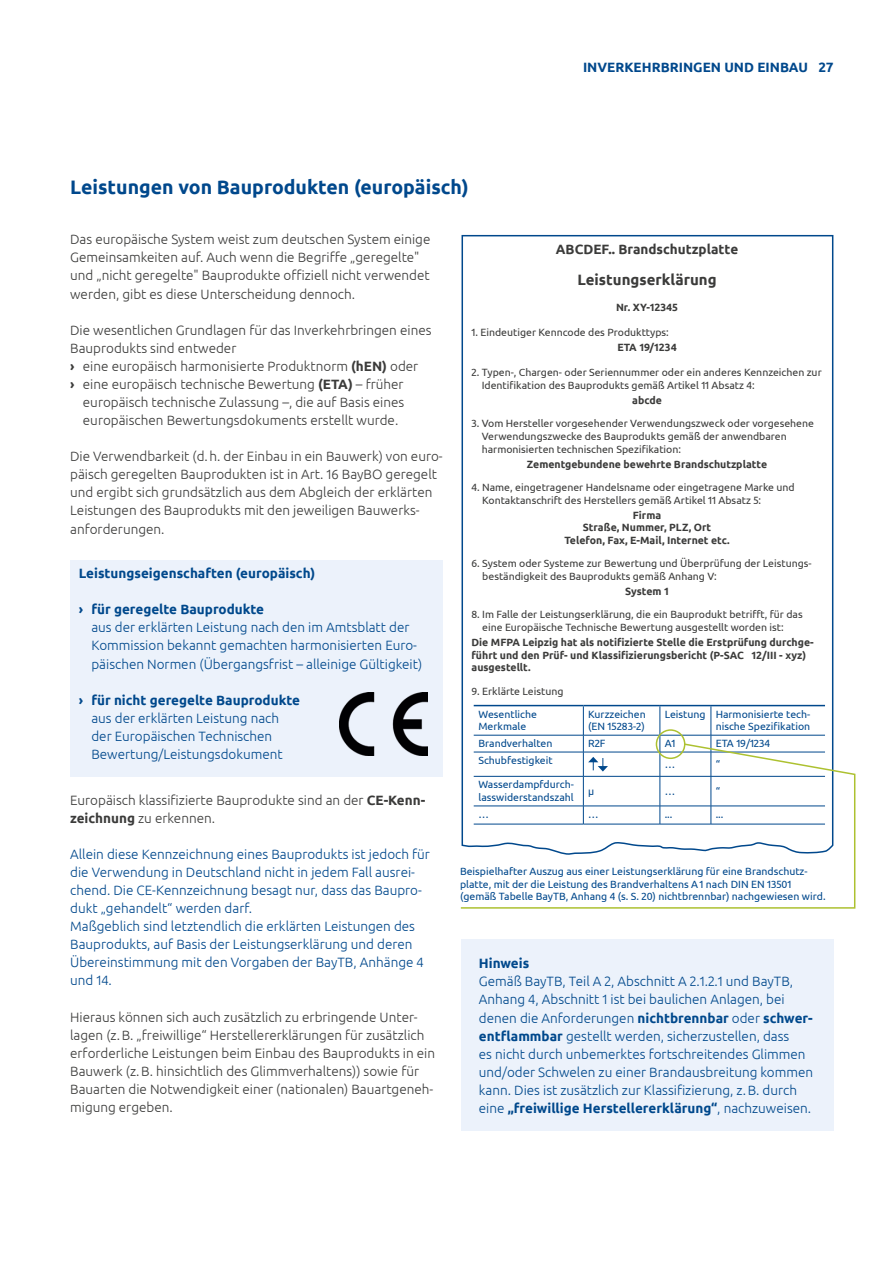
<style>
.page{position:relative;width:893px;height:1263px;background:#fff}
.page>*{position:absolute;margin:0;border:0;box-sizing:border-box;transform-origin:0 0}
.t1{font:700 19.5px "Ubuntu";color:#00488c}
.t2{font:700 15px "Ubuntu";color:#3b3b3a}
.t3{font:300 13.5px/18.1px "Ubuntu";color:#3b3b3a}
.t4{font:300 13.5px/18.1px "Ubuntu";color:#00488c}
.t5{font:700 13.5px "Ubuntu";color:#00488c}
.t6{font:700 13.5px "Ubuntu";color:#3b3b3a}
.t7{font:10.5px/12.8px "Ubuntu";color:#3b3b3a}
.t8{font:10.5px/12.8px "Ubuntu";color:#00488c}
.t9{font:700 10.5px/12.8px "Ubuntu";color:#3b3b3a;text-align:center}
.s1{font-weight:700}
</style>
<div class="page">
<div style="left:461px;top:940px;width:372px;height:191px;background:#ecf2fb"></div>
<div style="left:70px;top:560px;width:373px;height:217px;background:#ecf2fb"></div>
<img style="left:339px;top:692px;width:89px;height:63px">
<svg style="left:461px;top:234px;width:373px;height:508px"></svg>
<div style="left:656px;top:729px;width:29px;height:30px;border:2px solid #adc130;border-radius:50%"></div>
<svg style="left:460px;top:742px;width:396px;height:167px"></svg>
<p class="t5" style="left:583px;top:59px;width:252px">INVERKEHRBRINGEN UND EINBAU 27</p>
<h1 class="t1" style="left:70px;top:175px;width:400px">Leistungen von Bauprodukten (europäisch)</h1>
<p class="t3" style="left:70px;top:230px;width:362px">Das europäische System weist zum deutschen System einige Gemeinsamkeiten auf. Auch wenn die Begriffe „geregelte" und „nicht geregelte" Bauprodukte offiziell nicht verwendet werden, gibt es diese Unterscheidung dennoch.</p>
<p class="t3" style="left:70px;top:320px;width:363px">Die wesentlichen Grundlagen für das Inverkehrbringen eines</p>
<p class="t3" style="left:70px;top:339px;width:168px">Bauprodukts sind entweder</p>
<p class="t3" style="left:70px;top:357px;width:350px"><span class="s1">›</span> eine europäisch harmonisierte Produktnorm <span class="s1">(hEN)</span> oder</p>
<p class="t3" style="left:70px;top:375px;width:335px"><span class="s1">›</span> eine europäisch technische Bewertung <span class="s1">(ETA)</span> – früher</p>
<p class="t3" style="left:83px;top:393px;width:323px">europäisch technische Zulassung –, die auf Basis eines</p>
<p class="t3" style="left:83px;top:411px;width:317px">europäischen Bewertungsdokuments erstellt wurde.</p>
<p class="t3" style="left:70px;top:447px;width:374px">Die Verwendbarkeit (d.h. der Einbau in ein Bauwerk) von euro&shy;päisch geregelten Bauprodukten ist in Art. 16 BayBO geregelt und ergibt sich grundsätzlich aus dem Abgleich der erklärten Leistungen des Bauprodukts mit den jeweiligen Bauwerks&shy;anforderungen.</p>
<p class="t6" style="left:556px;top:241px;width:184px">ABCDEF.. Brandschutzplatte</p>
<p class="t2" style="left:577px;top:271px;width:141px">Leistungserklärung</p>
<p class="t9" style="left:616px;top:300px;width:64px">Nr. XY-12345</p>
<p class="t7" style="left:471px;top:326px;width:199px">1. Eindeutiger Kenncode des Produkttyps:</p>
<p class="t9" style="left:617px;top:341px;width:61px">ETA 19/1234</p>
<p class="t7" style="left:482px;top:366px;width:341px;text-indent:-10px">2. Typen-, Chargen- oder Seriennummer oder ein anderes Kennzeichen zur<br>Identifikation des Bauprodukts gemäß Artikel 11 Absatz 4:</p>
<p class="t9" style="left:632px;top:394px;width:31px">abcde</p>
<p class="t7" style="left:482px;top:417px;width:334px;text-indent:-10px">3. Vom Hersteller vorgesehender Verwendungszweck oder vorgesehene<br>Verwendungszwecke des Bauprodukts gemäß der anwendbaren harmonisierten technischen Spezifikation:</p>
<p class="t9" style="left:527px;top:457px;width:242px">Zementgebundene bewehrte Brandschutzplatte</p>
<p class="t7" style="left:482px;top:480px;width:314px;text-indent:-11px">4. Name, eingetragener Handelsname oder eingetragene Marke und<br>Kontaktanschrift des Herstellers gemäß Artikel 11 Absatz 5:</p>
<p class="t9" style="left:564px;top:508px;width:167px">Firma<br>Straße, Nummer, PLZ, Ort<br>Telefon, Fax, E-Mail, Internet etc.</p>
<p class="t7" style="left:482px;top:557px;width:331px;text-indent:-11px">6. System oder Systeme zur Bewertung und Überprüfung der Leistungs&shy;beständigkeit des Bauprodukts gemäß Anhang V:</p>
<p class="t9" style="left:625px;top:585px;width:45px">System 1</p>
<p class="t7" style="left:482px;top:608px;width:322px;text-indent:-11px">8. Im Falle der Leistungserklärung, die ein Bauprodukt betrifft, für das eine Europäische Technische Bewertung ausgestellt worden ist:</p>
<p class="t9" style="left:471px;top:635px;width:344px;text-align:left">Die MFPA Leipzig hat als notifizierte Stelle die Erstprüfung durchge&shy;führt und den Prüf- und Klassifizierungsbericht (P-SAC 12/III - xyz) ausgestellt.</p>
<p class="t7" style="left:471px;top:684px;width:93px">9. Erklärte Leistung</p>
<p class="t5" style="left:79px;top:565px;width:238px">Leistungseigenschaften (europäisch)</p>
<p class="t5" style="left:79px;top:601px;width:187px">› für geregelte Bauprodukte</p>
<p class="t4" style="left:91px;top:618px;width:332px">aus der erklärten Leistung nach den im Amtsblatt der<br>Kommission bekannt gemachten harmonisierten Euro&shy;päischen Normen (Übergangsfrist – alleinige Gültigkeit)</p>
<p class="t5" style="left:79px;top:692px;width:223px">› für nicht geregelte Bauprodukte</p>
<p class="t4" style="left:91px;top:708px;width:193px">aus der erklärten Leistung nach der Europäischen Technischen<br>Bewertung/Leistungsdokument</p>
<p class="t8" style="left:478px;top:707px;width:60px">Wesentliche<br>Merkmale</p>
<p class="t8" style="left:588px;top:707px;width:59px">Kurzzeichen (EN 15283-2)</p>
<p class="t8" style="left:665px;top:707px;width:147px;text-align:right">Leistung Harmonisierte tech&shy;nische Spezifikation</p>
<p class="t8" style="left:478px;top:737px;width:75px">Brandverhalten</p>
<p class="t8" style="left:588px;top:737px;width:19px">R2F</p>
<p class="t8" style="left:665px;top:737px;width:12px">A1</p>
<p class="t8" style="left:716px;top:737px;width:56px">ETA 19/1234</p>
<p class="t8" style="left:478px;top:754px;width:76px">Schubfestigkeit</p>
<p class="t8" style="left:665px;top:757px;width:12px">…</p>
<p class="t8" style="left:716px;top:757px;width:6px">“</p>
<p class="t3" style="left:70px;top:790px;width:357px">Europäisch klassifizierte Bauprodukte sind an der <span class="s1">CE-Kenn&shy;zeichnung</span> zu erkennen.</p>
<p class="t4" style="left:70px;top:845px;width:361px">Allein diese Kennzeichnung eines Bauprodukts ist jedoch für die Verwendung in Deutschland nicht in jedem Fall ausrei&shy;chend. Die CE-Kennzeichnung besagt nur, dass das Baupro&shy;dukt „gehandelt“ werden darf.<br>Maßgeblich sind letztendlich die erklärten Leistungen des Bauprodukts, auf Basis der Leistungserklärung und deren Übereinstimmung mit den Vorgaben der BayTB, Anhänge 4 und 14.</p>
<p class="t3" style="left:70px;top:1007px;width:366px">Hieraus können sich auch zusätzlich zu erbringende Unter&shy;lagen (z.B. „freiwillige“ Herstellererklärungen für zusätzlich erforderliche Leistungen beim Einbau des Bauprodukts in ein Bauwerk (z.B. hinsichtlich des Glimmverhaltens)) sowie für Bauarten die Notwendigkeit einer (nationalen) Bauartgeneh&shy;migung ergeben.</p>
<p class="t8" style="left:478px;top:778px;width:97px">Wasserdampfdurch&shy;lasswiderstandszahl</p>
<p class="t8" style="left:588px;top:784px;width:8px">µ</p>
<p class="t8" style="left:665px;top:784px;width:12px">…</p>
<p class="t8" style="left:716px;top:784px;width:6px">“</p>
<p class="t8" style="left:478px;top:807px;width:12px">…</p>
<p class="t8" style="left:588px;top:807px;width:12px">…</p>
<p class="t8" style="left:665px;top:807px;width:9px">...</p>
<p class="t8" style="left:716px;top:807px;width:9px">...</p>
<p class="t8" style="left:460px;top:864px;width:367px">Beispielhafter Auszug aus einer Leistungserklärung für eine Brandschutz&shy;platte, mit der die Leistung des Brandverhaltens A1 nach DIN EN 13501 (gemäß Tabelle BayTB, Anhang 4 (s. S. 20) nichtbrennbar) nachgewiesen wird.</p>
<p class="t5" style="left:479px;top:955px;width:52px">Hinweis</p>
<p class="t4" style="left:479px;top:972px;width:336px">Gemäß BayTB, Teil A 2, Abschnitt A 2.1.2.1 und BayTB, Anhang 4, Abschnitt 1 ist bei baulichen Anlagen, bei denen die Anforderungen <span class="s1">nichtbrennbar</span> oder <span class="s1">schwer&shy;entflammbar</span> gestellt werden, sicherzustellen, dass<br>es nicht durch unbemerktes fortschreitendes Glimmen und/oder Schwelen zu einer Brandausbreitung kommen kann. Dies ist zusätzlich zur Klassifizierung, z.B. durch eine <span class="s1">„freiwillige Herstellererklärung“</span>, nachzuweisen.</p>
</div>
